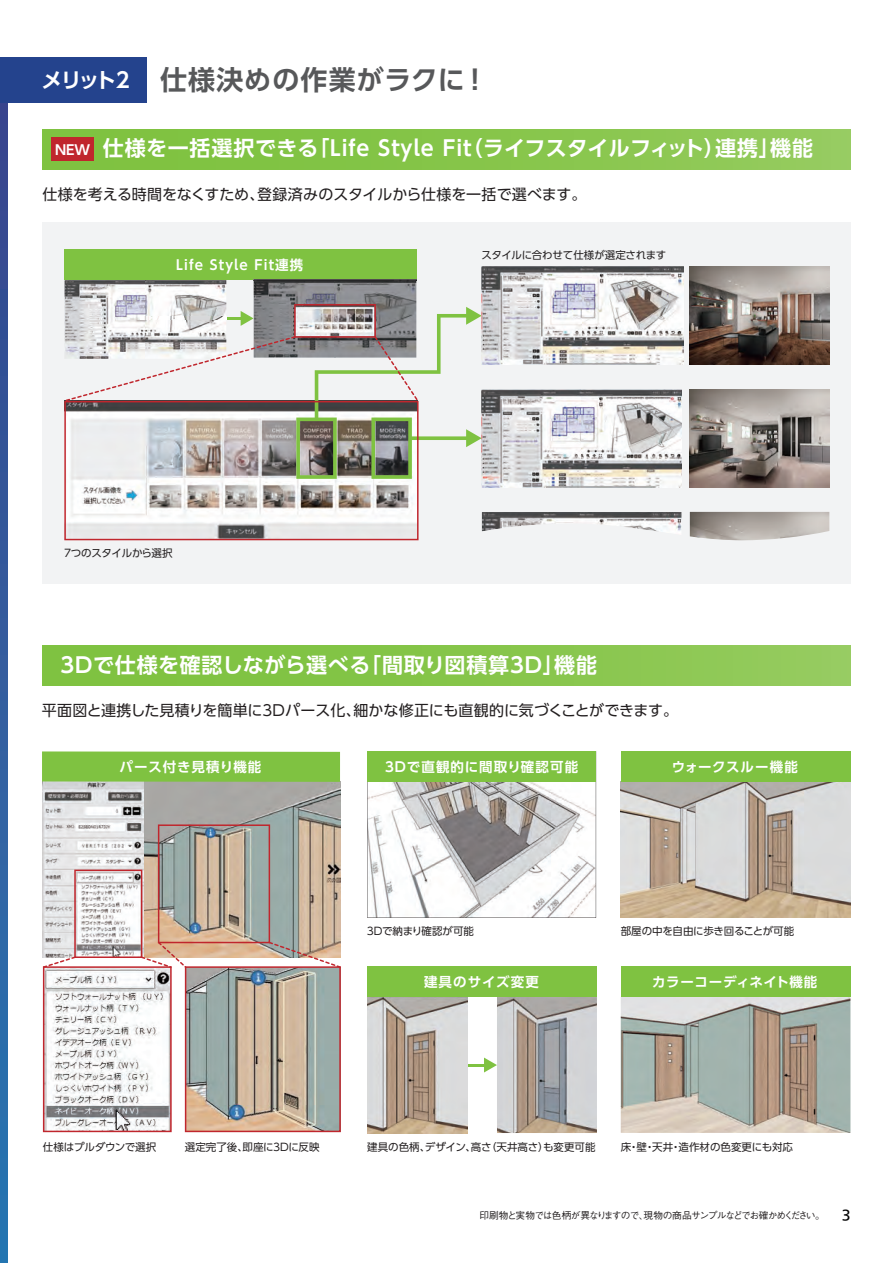
<style>
.page{position:relative;width:893px;height:1263px;background:#fff}
.page>*{position:absolute;margin:0;border:0;box-sizing:border-box;transform-origin:0 0}
.t1{font:27px "UD Shin Go Pro De Bold 90 pv RKSJ H";letter-spacing:.04em;color:#57585a}
.t2{font:21px "UD Shin Go Pro De Bold 90 pv RKSJ H";letter-spacing:.035em;color:#fff}
.t3{font:15px "UD Shin Go Pro Regular 90 pv RKSJ H";letter-spacing:-.005em;color:#231f20}
.t4{font:13.5px "UD Shin Go Pro De Bold 90 pv RKSJ H";letter-spacing:.07em;color:#fff}
.t5{font:13.5px "UD Shin Go Pro De Bold 90 pv RKSJ H";letter-spacing:.045em;color:#fff}
.t6{font:10.5px "UD Shin Go Pro Regular 90 pv RKSJ H";letter-spacing:-.015em;color:#231f20}
.t7{font:10.5px "UD Shin Go Pro Regular 90 pv RKSJ H";letter-spacing:-.035em;color:#231f20}
.t8{font:9.75px "Gothic BBB Pro Medium 90 pv RKSJ H";letter-spacing:-.095em;color:#231f20}
.s1{font-size:21px;color:#fff}
.s2{font-size:21px}
.s3{font-size:13.5px}
.s4{font-family:"PUD Go Dp M 90 pv RKSJ H";font-size:13.5px;color:#030303}
</style>
<div class="page">
<img style="left:42px;top:646px;width:808px;height:39px">
<img style="left:42px;top:130px;width:808px;height:39px">
<div style="left:52px;top:138px;width:42px;height:23px;background:#c0262d"></div>
<svg style="left:0;top:103px;width:8px;height:1160px;background:#305d9e"></svg>
<div style="left:0;top:58px;width:147px;height:45px;background:#24438d"></div>
<img style="left:620px;top:782px;width:230px;height:136px">
<div style="left:620px;top:751px;width:230px;height:31px;background:#7fc241"></div>
<img style="left:620px;top:997px;width:230px;height:136px">
<div style="left:620px;top:966px;width:230px;height:31px;background:#7fc241"></div>
<hr style="left:383px;top:1064px;width:103px;height:3px;background:#7fc241">
<svg style="left:484px;top:1058px;width:13px;height:15px"></svg>
<img style="left:497px;top:997px;width:100px;height:136px">
<img style="left:367px;top:997px;width:100px;height:136px">
<div style="left:367px;top:966px;width:230px;height:31px;background:#7fc241"></div>
<svg style="left:367px;top:782px;width:229px;height:136px"></svg>
<div style="left:367px;top:751px;width:229px;height:31px;background:#7fc241"></div>
<div style="left:42px;top:222px;width:808px;height:361px;background:#f2f3f4"></div>
<div style="left:64px;top:250px;width:352px;height:30px;background:#7fc241"></div>
<img style="left:253px;top:279px;width:163px;height:25px">
<img style="left:64px;top:280px;width:162px;height:78px">
<img style="left:42px;top:782px;width:298px;height:175px">
<div style="left:42px;top:751px;width:298px;height:31px;background:#7fc241"></div>
<svg style="left:43px;top:824px;width:298px;height:308px"></svg>
<svg style="left:64px;top:401px;width:354px;height:139px"></svg>
<img style="left:689px;top:512px;width:140px;height:28px">
<img style="left:481px;top:512px;width:200px;height:23px">
<svg style="left:66px;top:304px;width:415px;height:175px"></svg>
<img style="left:689px;top:389px;width:140px;height:98px">
<img style="left:481px;top:389px;width:200px;height:98px">
<img style="left:689px;top:267px;width:140px;height:98px">
<img style="left:481px;top:267px;width:202px;height:98px">
<h1 class="t1" style="left:41px;top:70px;width:448px"><span class="s1">メリット2</span><span class="s2">　</span> 仕様決めの作業がラクに！</h1>
<h2 class="t2" style="left:55px;top:141px;width:759px"><span class="s3">NEW</span> 仕様を一括選択できる「Life Style Fit（ライフスタイルフィット）連携」機能</h2>
<h3 class="t3" style="left:43px;top:188px;width:545px">仕様を考える時間をなくすため、登録済みのスタイルから仕様を一括で選べます。</h3>
<p class="t4" style="left:176px;top:260px;width:128px">Life Styｌe Fit連携</p>
<p class="t7" style="left:62px;top:549px;width:112px">７つのスタイルから選択</p>
<p class="t6" style="left:481px;top:251px;width:186px">スタイルに合わせて仕様が選定されます</p>
<h2 class="t2" style="left:61px;top:657px;width:538px">3Dで仕様を確認しながら選べる「間取り図積算3D」機能</h2>
<h3 class="t3" style="left:42px;top:704px;width:637px">平面図と連携した見積りを簡単に3Dパース化、細かな修正にも直観的に気づくことができます。</h3>
<p class="t4" style="left:119px;top:762px;width:143px">パース付き見積り機能</p>
<p class="t4" style="left:382px;top:762px;width:197px">３Dで直観的に間取り確認可能</p>
<p class="t4" style="left:671px;top:762px;width:127px">ウォークスルー機能</p>
<p class="t6" style="left:365px;top:927px;width:110px">３Dで納まり確認が可能</p>
<p class="t4" style="left:424px;top:977px;width:116px">建具のサイズ変更</p>
<p class="t6" style="left:620px;top:927px;width:175px">部屋の中を自由に歩き回ることが可能</p>
<p class="t5" style="left:652px;top:977px;width:167px">カラーコーディネイト機能</p>
<p class="t6" style="left:43px;top:1143px;width:115px">仕様はプルダウンで選択</p>
<p class="t6" style="left:185px;top:1143px;width:136px">選定完了後、即座に３Dに反映</p>
<p class="t6" style="left:367px;top:1143px;width:230px">建具の色柄、デザイン、高さ（天井高さ）も変更可能</p>
<p class="t6" style="left:620px;top:1143px;width:174px">床・壁・天井・造作材の色変更にも対応</p>
<p class="t8" style="left:479px;top:1212px;width:373px">印刷物と実物では色柄が異なりますので、現物の商品サンプルなどでお確かめください。 <span class="s4">3</span></p>
</div>
